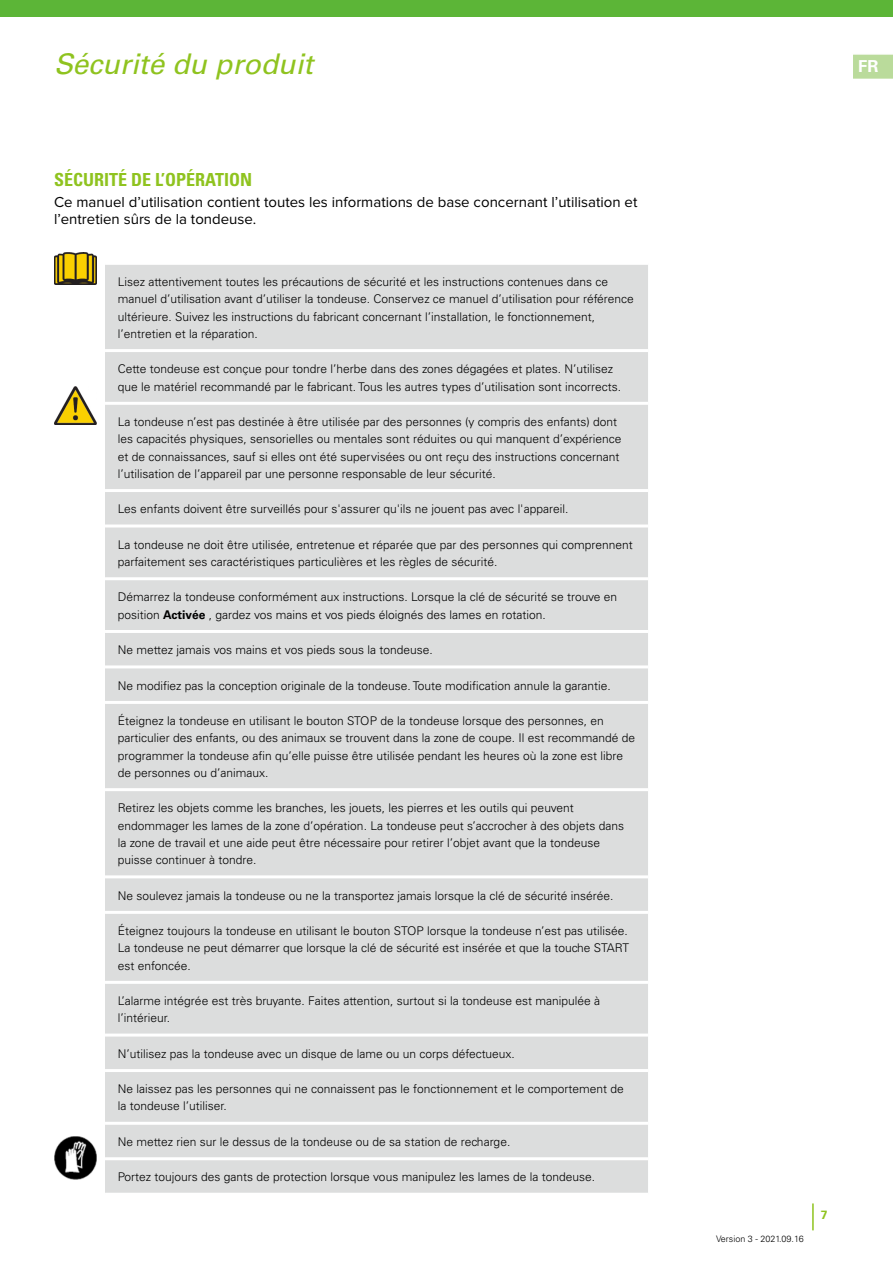
<style>
.page{position:relative;width:893px;height:1263px;background:#fff}
.page>*{position:absolute;margin:0;border:0;box-sizing:border-box;transform-origin:0 0}
.t1{font:italic 28.5px "Univers LT Std";color:#8fc31f}
.t2{font:700 condensed 18px "Univers LT Std";color:#8fc31f}
.t3{font:700 16.5px "Univers LT Std";color:#fff}
.t4{font:15px/17.2px "Proxima Nova";color:#000}
.t5{font:300 12px/17.2px "Univers LT Std";color:#000}
.t6{font:700 12px "Univers LT Std";color:#8fc31f}
.t7{font:300 9px "Univers LT Std";color:#000}
.s1{font-weight:700}
</style>
<div class="page">
<div style="left:0;top:0;width:893px;height:17px;background:#5cb537"></div>
<hr style="left:812px;top:1203px;width:2px;height:27px;background:#8fc31f">
<svg style="left:853px;top:54px;width:40px;height:25px"></svg>
<div style="left:105px;top:265px;width:543px;height:928px;background:#dcdddd"></div>
<hr style="left:105px;top:349px;width:543px;height:3px;background:#fff">
<hr style="left:105px;top:402px;width:543px;height:3px;background:#fff">
<hr style="left:105px;top:489px;width:543px;height:3px;background:#fff">
<hr style="left:105px;top:524px;width:543px;height:3px;background:#fff">
<hr style="left:105px;top:577px;width:543px;height:3px;background:#fff">
<hr style="left:105px;top:630px;width:543px;height:3px;background:#fff">
<hr style="left:105px;top:665px;width:543px;height:3px;background:#fff">
<hr style="left:105px;top:701px;width:543px;height:3px;background:#fff">
<hr style="left:105px;top:788px;width:543px;height:3px;background:#fff">
<hr style="left:105px;top:875px;width:543px;height:3px;background:#fff">
<hr style="left:105px;top:911px;width:543px;height:3px;background:#fff">
<hr style="left:105px;top:981px;width:543px;height:3px;background:#fff">
<hr style="left:105px;top:1033px;width:543px;height:3px;background:#fff">
<hr style="left:105px;top:1069px;width:543px;height:3px;background:#fff">
<hr style="left:105px;top:1122px;width:543px;height:3px;background:#fff">
<hr style="left:105px;top:1157px;width:543px;height:3px;background:#fff">
<img style="left:54px;top:252px;width:43px;height:32px">
<img style="left:54px;top:387px;width:43px;height:37px">
<img style="left:54px;top:1137px;width:43px;height:42px">
<h1 class="t1" style="left:54px;top:47px;width:261px">Sécurité du produit</h1>
<h2 class="t2" style="left:54px;top:168px;width:200px">SÉCURITÉ DE L’OPÉRATION</h2>
<p class="t4" style="left:54px;top:194px;width:585px">Ce manuel d’utilisation contient toutes les informations de base concernant l’utilisation et l’entretien sûrs de la tondeuse.</p>
<p class="t5" style="left:118px;top:273px;width:518px">Lisez attentivement toutes les précautions de sécurité et les instructions contenues dans ce manuel d’utilisation avant d’utiliser la tondeuse. Conservez ce manuel d’utilisation pour référence ultérieure. Suivez les instructions du fabricant concernant l’installation, le fonctionnement, l’entretien et la réparation.</p>
<p class="t5" style="left:118px;top:360px;width:505px">Cette tondeuse est conçue pour tondre l’herbe dans des zones dégagées et plates. N’utilisez que le matériel recommandé par le fabricant. Tous les autres types d’utilisation sont incorrects.</p>
<p class="t5" style="left:118px;top:413px;width:505px">La tondeuse n’est pas destinée à être utilisée par des personnes (y compris des enfants) dont les capacités physiques, sensorielles ou mentales sont réduites ou qui manquent d’expérience et de connaissances, sauf si elles ont été supervisées ou ont reçu des instructions concernant l’utilisation de l’appareil par une personne responsable de leur sécurité.</p>
<p class="t5" style="left:118px;top:500px;width:452px">Les enfants doivent être surveillés pour s'assurer qu'ils ne jouent pas avec l'appareil.</p>
<p class="t5" style="left:118px;top:536px;width:516px">La tondeuse ne doit être utilisée, entretenue et réparée que par des personnes qui comprennent parfaitement ses caractéristiques particulières et les règles de sécurité.</p>
<p class="t5" style="left:118px;top:588px;width:501px">Démarrez la tondeuse conformément aux instructions. Lorsque la clé de sécurité se trouve en position <span class="s1">Activée</span> , gardez vos mains et vos pieds éloignés des lames en rotation.</p>
<p class="t5" style="left:118px;top:641px;width:317px">Ne mettez jamais vos mains et vos pieds sous la tondeuse.</p>
<p class="t5" style="left:118px;top:677px;width:494px">Ne modifiez pas la conception originale de la tondeuse. Toute modification annule la garantie.</p>
<p class="t5" style="left:118px;top:712px;width:519px">Éteignez la tondeuse en utilisant le bouton STOP de la tondeuse lorsque des personnes, en particulier des enfants, ou des animaux se trouvent dans la zone de coupe. Il est recommandé de programmer la tondeuse afin qu’elle puisse être utilisée pendant les heures où la zone est libre de personnes ou d’animaux.</p>
<p class="t5" style="left:118px;top:799px;width:508px">Retirez les objets comme les branches, les jouets, les pierres et les outils qui peuvent endommager les lames de la zone d’opération. La tondeuse peut s’accrocher à des objets dans la zone de travail et une aide peut être nécessaire pour retirer l’objet avant que la tondeuse puisse continuer à tondre.</p>
<p class="t5" style="left:118px;top:887px;width:497px">Ne soulevez jamais la tondeuse ou ne la transportez jamais lorsque la clé de sécurité insérée.</p>
<p class="t5" style="left:118px;top:922px;width:513px">Éteignez toujours la tondeuse en utilisant le bouton STOP lorsque la tondeuse n’est pas utilisée.<br>La tondeuse ne peut démarrer que lorsque la clé de sécurité est insérée et que la touche START est enfoncée.</p>
<p class="t5" style="left:118px;top:992px;width:484px">L’alarme intégrée est très bruyante. Faites attention, surtout si la tondeuse est manipulée à l’intérieur.</p>
<p class="t5" style="left:118px;top:1045px;width:398px">N’utilisez pas la tondeuse avec un disque de lame ou un corps défectueux.</p>
<p class="t5" style="left:118px;top:1080px;width:507px">Ne laissez pas les personnes qui ne connaissent pas le fonctionnement et le comportement de la tondeuse l’utiliser.</p>
<p class="t5" style="left:118px;top:1133px;width:394px">Ne mettez rien sur le dessus de la tondeuse ou de sa station de recharge.</p>
<p class="t5" style="left:118px;top:1168px;width:479px">Portez toujours des gants de protection lorsque vous manipulez les lames de la tondeuse.</p>
<h3 class="t3" style="left:858px;top:57px;width:22px">FR</h3>
<p class="t7" style="left:716px;top:1234px;width:89px">Version 3 - 2021.09.16</p>
<p class="t6" style="left:821px;top:1208px;width:8px">7</p>
</div>
